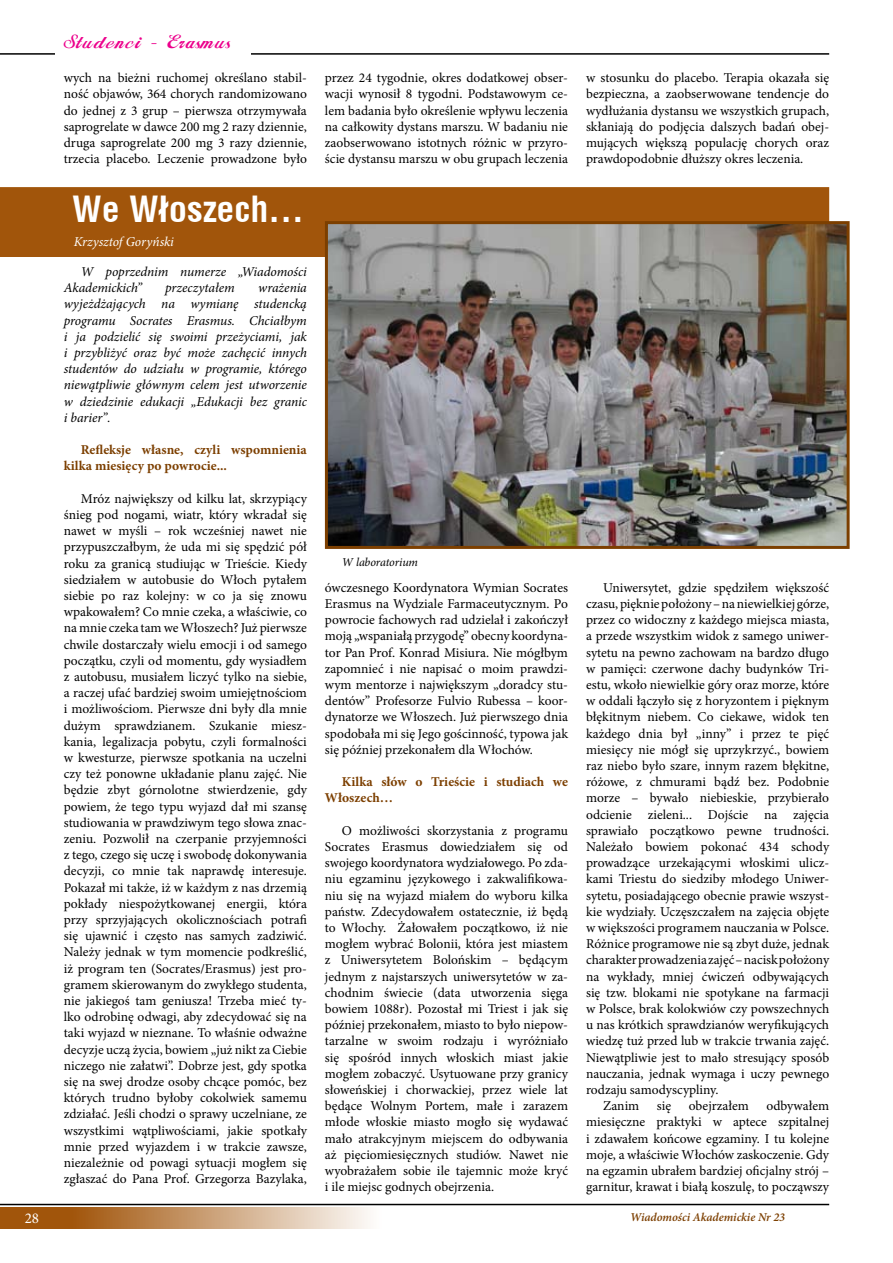
<style>
.page{position:relative;width:893px;height:1263px;background:#fff}
.page>*{position:absolute;margin:0;border:0;box-sizing:border-box;transform-origin:0 0}
.t1{font:700 36px "Switzerland Condpl";color:#fff}
.t2{font:18px "FL Starogrecki 1";letter-spacing:.06em;color:#ec008c}
.t3{font:15px "Minion Pro";color:#fff}
.t4{font:13.5px/16.2px "Minion Pro";color:#000;text-align:justify}
.t5{font:italic 13.5px/16.2px "Minion Pro";letter-spacing:-.005em;color:#000}
.t6{font:700 13.5px/16.2px "Minion Pro";color:#7c3f00}
.t7{font:italic 13.5px "Minion Pro";color:#fff}
.t8{font:italic 600 12px "Minion Pro";letter-spacing:-.005em;color:#7c3f00}
.t9{font:italic 12px "Minion Pro";letter-spacing:-.01em;color:#000}
</style>
<div class="page">
<svg style="left:4px;top:1208px;width:366px;height:21px;background:#c5976a"></svg>
<hr style="left:0;top:1204px;width:829px;height:1px;background:#000">
<hr style="left:0;top:53px;width:829px;height:2px;background:#000">
<hr style="left:0;top:1208px;width:4px;height:21px;background:#a1550b">
<div style="left:0;top:187px;width:829px;height:70px;background:#a1550b"></div>
<img style="left:329px;top:225px;width:517px;height:320px">
<div style="left:325px;top:221px;width:525px;height:328px;border:3px solid #7c3f00"></div>
<div style="left:55px;top:37px;width:196px;height:27px;background:#fff"></div>
<h2 class="t2" style="left:64px;top:31px;width:168px">Studenci - Erasmus</h2>
<p class="t4" style="left:64px;top:70px;width:245px">wych na bieżni ruchomej określano stabil&shy;ność objawów, 364 chorych randomizowano do jednej z 3 grup – pierwsza otrzymywała saprogrelate w dawce 200 mg 2 razy dziennie, druga saprogrelate 200 mg 3 razy dziennie, trzecia placebo. Leczenie prowadzone było</p>
<p class="t4" style="left:325px;top:70px;width:245px">przez 24 tygodnie, okres dodatkowej obser&shy;wacji wynosił 8 tygodni. Podstawowym ce&shy;lem badania było określenie wpływu leczenia na całkowity dystans marszu. W badaniu nie zaobserwowano istotnych różnic w przyro&shy;ście dystansu marszu w obu grupach leczenia</p>
<p class="t4" style="left:586px;top:70px;width:245px">w stosunku do placebo. Terapia okazała się bezpieczna, a zaobserwowane tendencje do wydłużania dystansu we wszystkich grupach, skłaniają do podjęcia dalszych badań obej&shy;mujących większą populację chorych oraz prawdopodobnie dłuższy okres leczenia.</p>
<h1 class="t1" style="left:72px;top:188px;width:233px">We Włoszech...</h1>
<p class="t7" style="left:74px;top:232px;width:102px">Krzysztof Goryński</p>
<p class="t5" style="left:64px;top:264px;width:245px;text-indent:17px">W poprzednim numerze „Wiadomości<br>Akademickich”</p>
<p class="t5" style="left:165px;top:280px;width:71px">przeczytałem</p>
<p class="t5" style="left:64px;top:280px;width:245px;text-align:justify;text-indent:194px">wrażenia wyjeżdżających na wymianę studencką programu Socrates Erasmus. Chciałbym i ja podzielić się swoimi przeżyciami, jak i przybliżyć oraz być może zachęcić innych studentów do udziału w programie, którego niewątpliwie głównym celem jest utworzenie w dziedzinie edukacji „Edukacji bez granic i barier”.</p>
<p class="t6" style="left:64px;top:442px;width:245px;text-indent:17px">Refleksje własne, czyli wspomnienia kilka miesięcy po powrocie...</p>
<p class="t4" style="left:64px;top:490px;width:245px;text-indent:17px">Mróz największy od kilku lat, skrzypiący śnieg pod nogami, wiatr, który wkradał się nawet w myśli – rok wcześniej nawet nie przypuszczałbym, że uda mi się spędzić pół roku za granicą studiując w Trieście. Kiedy siedziałem w autobusie do Włoch pytałem siebie po raz kolejny: w co ja się znowu wpakowałem? Co mnie czeka, a właściwie, co na mnie czeka tam we Włoszech? Już pierwsze chwile dostarczały wielu emocji i od samego początku, czyli od momentu, gdy wysiadłem z autobusu, musiałem liczyć tylko na siebie, a raczej ufać bardziej swoim umiejętnościom i możliwościom. Pierwsze dni były dla mnie dużym sprawdzianem. Szukanie miesz&shy;kania, legalizacja pobytu, czyli formalności w kwesturze, pierwsze spotkania na uczelni czy też ponowne układanie planu zajęć. Nie będzie zbyt górnolotne stwierdzenie, gdy powiem, że tego typu wyjazd dał mi szansę studiowania w prawdziwym tego słowa znac&shy;zeniu. Pozwolił na czerpanie przyjemności z tego, czego się uczę i swobodę dokonywania decyzji, co mnie tak naprawdę interesuje.<br>Pokazał mi także, iż w każdym z nas drzemią pokłady niespożytkowanej energii, która przy sprzyjających okolicznościach potrafi się ujawnić i często nas samych zadziwić.<br>Należy jednak w tym momencie podkreślić, iż program ten (Socrates/Erasmus) jest pro&shy;gramem skierowanym do zwykłego studenta, nie jakiegoś tam geniusza! Trzeba mieć ty&shy;lko odrobinę odwagi, aby zdecydować się na taki wyjazd w nieznane. To właśnie odważne decyzje uczą życia, bowiem „już nikt za Ciebie niczego nie załatwi”. Dobrze jest, gdy spotka się na swej drodze osoby chcące pomóc, bez których trudno byłoby cokolwiek samemu zdziałać. Jeśli chodzi o sprawy uczelniane, ze wszystkimi wątpliwościami, jakie spotkały mnie przed wyjazdem i w trakcie zawsze, niezależnie od powagi sytuacji mogłem się zgłaszać do Pana Prof. Grzegorza Bazylaka,</p>
<p class="t9" style="left:342px;top:554px;width:78px">W laboratorium</p>
<p class="t4" style="left:325px;top:579px;width:245px">ówczesnego Koordynatora Wymian Socrates Erasmus na Wydziale Farmaceutycznym. Po powrocie fachowych rad udzielał i zakończył moją „wspaniałą przygodę” obecny koordyna&shy;tor Pan Prof. Konrad Misiura. Nie mógłbym zapomnieć i nie napisać o moim prawdzi&shy;wym mentorze i największym „doradcy stu&shy;dentów” Profesorze Fulvio Rubessa – koor&shy;dynatorze we Włoszech. Już pierwszego dnia spodobała mi się Jego gościnność, typowa jak się później przekonałem dla Włochów.</p>
<p class="t6" style="left:325px;top:774px;width:245px;text-indent:17px">Kilka słów o Trieście i studiach we<br>Włoszech…</p>
<p class="t4" style="left:325px;top:822px;width:245px;text-indent:17px">O możliwości skorzystania z programu Socrates Erasmus dowiedziałem się od swojego koordynatora wydziałowego. Po zda&shy;niu egzaminu językowego i zakwalifikowa&shy;niu się na wyjazd miałem do wyboru kilka państw. Zdecydowałem ostatecznie, iż będą to Włochy. Żałowałem początkowo, iż nie mogłem wybrać Bolonii, która jest miastem z Uniwersytetem Bolońskim – będącym jednym z najstarszych uniwersytetów w za&shy;chodnim świecie (data utworzenia sięga bowiem 1 088r). Pozostał mi Triest i jak się później przekonałem, miasto to było niepow&shy;tarzalne w swoim rodzaju i wyróżniało się spośród innych włoskich miast jakie mogłem zobaczyć. Usytuowane przy granicy słoweńskiej i chorwackiej, przez wiele lat będące Wolnym Portem, małe i zarazem młode włoskie miasto mogło się wydawać mało atrakcyjnym miejscem do odbywania aż pięciomiesięcznych studiów. Nawet nie wyobrażałem sobie ile tajemnic może kryć i ile miejsc godnych obejrzenia.</p>
<p class="t4" style="left:603px;top:579px;width:228px">Uniwersytet, gdzie spędziłem większość</p>
<p class="t4" style="left:586px;top:596px;width:245px">czasu, pięknie położony – na niewielkiej górze,</p>
<p class="t4" style="left:586px;top:612px;width:245px">przez co widoczny z każdego miejsca miasta,</p>
<p class="t4" style="left:586px;top:628px;width:245px">a przede wszystkim widok z samego uniwer-</p>
<p class="t4" style="left:586px;top:644px;width:245px">sytetu na pewno zachowam na bardzo długo</p>
<p class="t4" style="left:586px;top:660px;width:245px">w pamięci: czerwone dachy budynków Tri-</p>
<p class="t4" style="left:586px;top:677px;width:245px">estu, wkoło niewielkie góry oraz morze, które</p>
<p class="t4" style="left:586px;top:693px;width:245px">w oddali łączyło się z horyzontem i pięknym</p>
<p class="t4" style="left:586px;top:709px;width:245px">błękitnym niebem. Co ciekawe, widok ten</p>
<p class="t4" style="left:586px;top:725px;width:245px">każdego dnia był „inny” i przez te pięć</p>
<p class="t4" style="left:586px;top:741px;width:245px">miesięcy nie mógł się uprzykrzyć., bowiem</p>
<p class="t4" style="left:586px;top:758px;width:245px">raz niebo było szare, innym razem błękitne,</p>
<p class="t4" style="left:586px;top:774px;width:245px">różowe, z chmurami bądź bez. Podobnie</p>
<p class="t4" style="left:586px;top:790px;width:245px">morze – bywało niebieskie, przybierało</p>
<p class="t4" style="left:586px;top:806px;width:245px">odcienie zieleni... Dojście na zajęcia</p>
<p class="t4" style="left:586px;top:822px;width:245px">sprawiało początkowo pewne trudności.</p>
<p class="t4" style="left:586px;top:839px;width:245px">Należało bowiem pokonać 434 schody</p>
<p class="t4" style="left:586px;top:855px;width:245px">prowadzące urzekającymi włoskimi ulicz-</p>
<p class="t4" style="left:586px;top:871px;width:245px">kami Triestu do siedziby młodego Uniwer-</p>
<p class="t4" style="left:586px;top:887px;width:245px">sytetu, posiadającego obecnie prawie wszyst-</p>
<p class="t4" style="left:586px;top:903px;width:245px">kie wydziały. Uczęszczałem na zajęcia objęte</p>
<p class="t4" style="left:586px;top:920px;width:245px">w większości programem nauczania w Polsce.</p>
<p class="t4" style="left:586px;top:936px;width:245px">Różnice programowe nie są zbyt duże, jednak</p>
<p class="t4" style="left:586px;top:952px;width:245px">charakter prowadzenia zajęć – nacisk położony</p>
<p class="t4" style="left:586px;top:968px;width:245px">na wykłady, mniej ćwiczeń odbywających</p>
<p class="t4" style="left:586px;top:984px;width:245px">się tzw. blokami nie spotykane na farmacji</p>
<p class="t4" style="left:586px;top:1001px;width:245px">w Polsce, brak kolokwiów czy powszechnych</p>
<p class="t4" style="left:586px;top:1017px;width:245px">u nas krótkich sprawdzianów weryfikujących</p>
<p class="t4" style="left:586px;top:1033px;width:245px">wiedzę tuż przed lub w trakcie trwania zajęć.</p>
<p class="t4" style="left:586px;top:1049px;width:245px">Niewątpliwie jest to mało stresujący sposób</p>
<p class="t4" style="left:586px;top:1065px;width:245px">nauczania, jednak wymaga i uczy pewnego</p>
<p class="t4" style="left:586px;top:1082px;width:134px">rodzaju samodyscypliny.</p>
<p class="t4" style="left:603px;top:1098px;width:38px">Zanim</p>
<p class="t4" style="left:657px;top:1098px;width:16px">się</p>
<p class="t4" style="left:689px;top:1098px;width:62px">obejrzałem</p>
<p class="t4" style="left:586px;top:1098px;width:245px;text-indent:180px">odbywałem miesięczne praktyki w aptece szpitalnej i zdawałem końcowe egzaminy. I tu kolejne moje, a właściwie Włochów zaskoczenie. Gdy na egzamin ubrałem bardziej oficjalny strój – garnitur, krawat i białą koszulę, to począwszy</p>
<p class="t3" style="left:25px;top:1208px;width:16px">28</p>
<p class="t8" style="left:630px;top:1210px;width:156px">Wiadomości Akademickie Nr 23</p>
</div>
